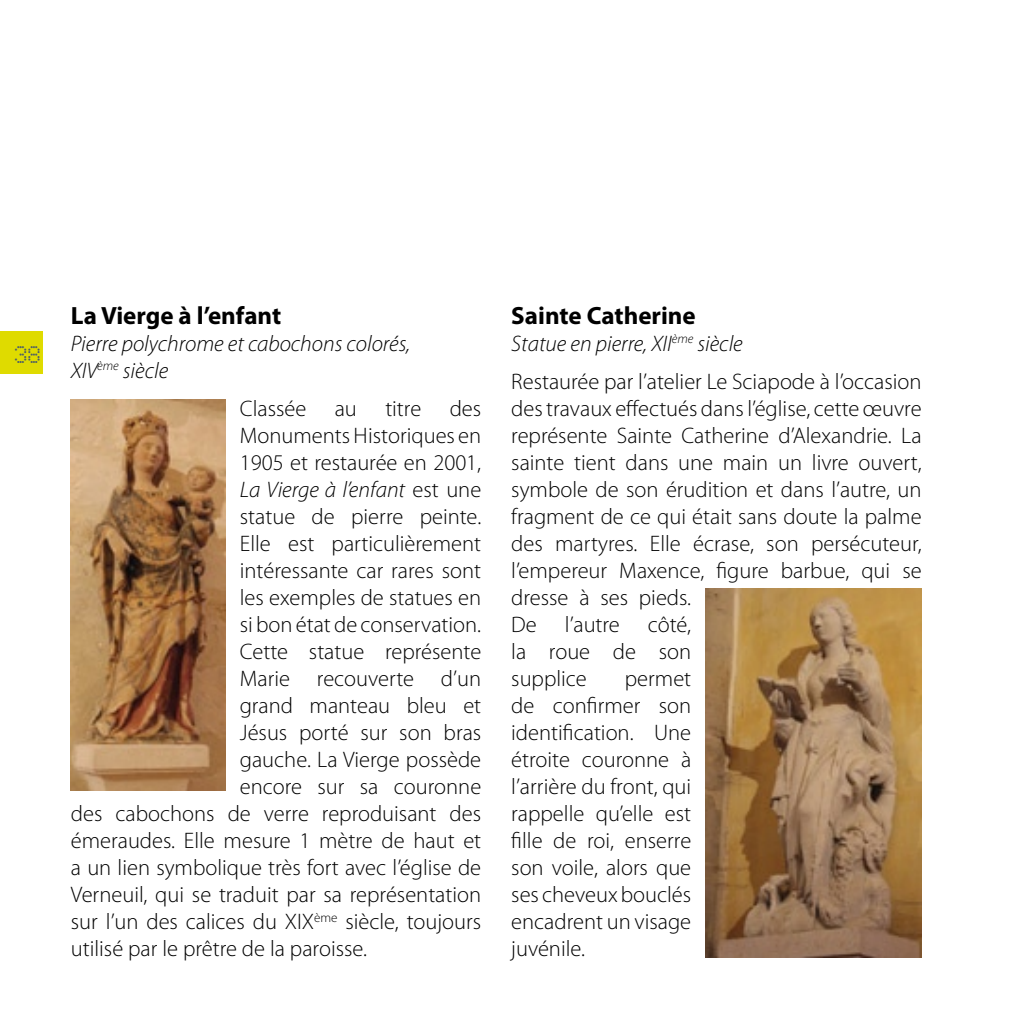
<style>
.page{position:relative;width:1028px;height:1028px;background:#fff}
.page>*{position:absolute;margin:0;border:0;box-sizing:border-box;transform-origin:0 0}
.t1{font:700 25px "Myriad Pro";color:#000}
.t2{font:300 22.5px/27px "Myriad Pro";color:#000}
.t3{font:italic 300 22.5px/27px "Myriad Pro";color:#000}
.t4{font:20px "Gangway";color:#4a5c68;scale:.93 1}
.s1{font-style:normal}
.s2{font-style:italic}
</style>
<div class="page">
<div style="left:0;top:331px;width:43px;height:42px;background:#dfdb00"></div>
<img style="left:71px;top:399px;width:155px;height:391px">
<img style="left:705px;top:589px;width:216px;height:368px">
<p class="t4" style="left:14px;top:343px;width:30px">38</p>
<p class="t1" style="left:71px;top:299px;width:212px">La Vierge à l’enfant</p>
<p class="t3" style="left:71px;top:329px;width:341px">Pierre polychrome et cabochons colorés,<br>XIV<sup>ème</sup> siècle</p>
<p class="t2" style="left:240px;top:395px;width:68px">Classée</p>
<p class="t2" style="left:335px;top:395px;width:24px">au</p>
<p class="t2" style="left:385px;top:395px;width:37px">titre</p>
<p class="t2" style="left:449px;top:395px;width:33px">des</p>
<p class="t2" style="left:240px;top:422px;width:243px">Monuments Historiques en</p>
<p class="t2" style="left:240px;top:449px;width:243px">1905 et restaurée en 2001,</p>
<p class="t3" style="left:240px;top:476px;width:243px">La Vierge à l’enfant <span class="s1">est une</span></p>
<p class="t2" style="left:240px;top:503px;width:243px">statue de pierre peinte.</p>
<p class="t2" style="left:240px;top:530px;width:243px">Elle est particulièrement</p>
<p class="t2" style="left:240px;top:557px;width:243px">intéressante car rares sont</p>
<p class="t2" style="left:240px;top:584px;width:243px">les exemples de statues en</p>
<p class="t2" style="left:240px;top:611px;width:243px">si bon état de conservation.</p>
<p class="t2" style="left:240px;top:638px;width:243px">Cette statue représente</p>
<p class="t2" style="left:240px;top:665px;width:243px">Marie recouverte d’un</p>
<p class="t2" style="left:240px;top:692px;width:243px">grand manteau bleu et</p>
<p class="t2" style="left:240px;top:719px;width:243px">Jésus porté sur son bras</p>
<p class="t2" style="left:240px;top:746px;width:243px">gauche. La Vierge possède</p>
<p class="t2" style="left:240px;top:773px;width:243px">encore sur sa couronne</p>
<p class="t2" style="left:71px;top:800px;width:412px">des cabochons de verre reproduisant des</p>
<p class="t2" style="left:71px;top:827px;width:412px">émeraudes. Elle mesure 1 mètre de haut et</p>
<p class="t2" style="left:71px;top:854px;width:412px">a un lien symbolique très fort avec l’église de</p>
<p class="t2" style="left:71px;top:881px;width:412px">Verneuil, qui se traduit par sa représentation</p>
<p class="t2" style="left:71px;top:908px;width:412px">sur l’un des calices du XIX<sup>ème</sup> siècle, toujours</p>
<p class="t2" style="left:71px;top:935px;width:298px">utilisé par le prêtre de la paroisse.</p>
<p class="t1" style="left:511px;top:299px;width:186px">Sainte Catherine</p>
<p class="t2" style="left:511px;top:324px;width:412px;line-height:38.2px"><span class="s2">Statue en pierre, XII</span><sup>ème</sup> <span class="s2">siècle<br></span>Restaurée par l’atelier Le Sciapode à l’occasion</p>
<p class="t2" style="left:511px;top:395px;width:412px">des travaux effectués dans l’église, cette œuvre représente Sainte Catherine d’Alexandrie. La sainte tient dans une main un livre ouvert, symbole de son érudition et dans l’autre, un fragment de ce qui était sans doute la palme des martyres. Elle écrase, son persécuteur, l’empereur Maxence, figure barbue, qui se dresse à ses pieds.<br>De l’autre côté,<br>la roue de son<br>supplice</p>
<p class="t2" style="left:511px;top:665px;width:181px;text-align:justify;text-indent:113px">permet de confirmer son identification. Une étroite couronne à l’arrière du front, qui rappelle qu’elle est fille de roi, enserre son voile, alors que ses cheveux bouclés encadrent un visage juvénile.</p>
</div>
